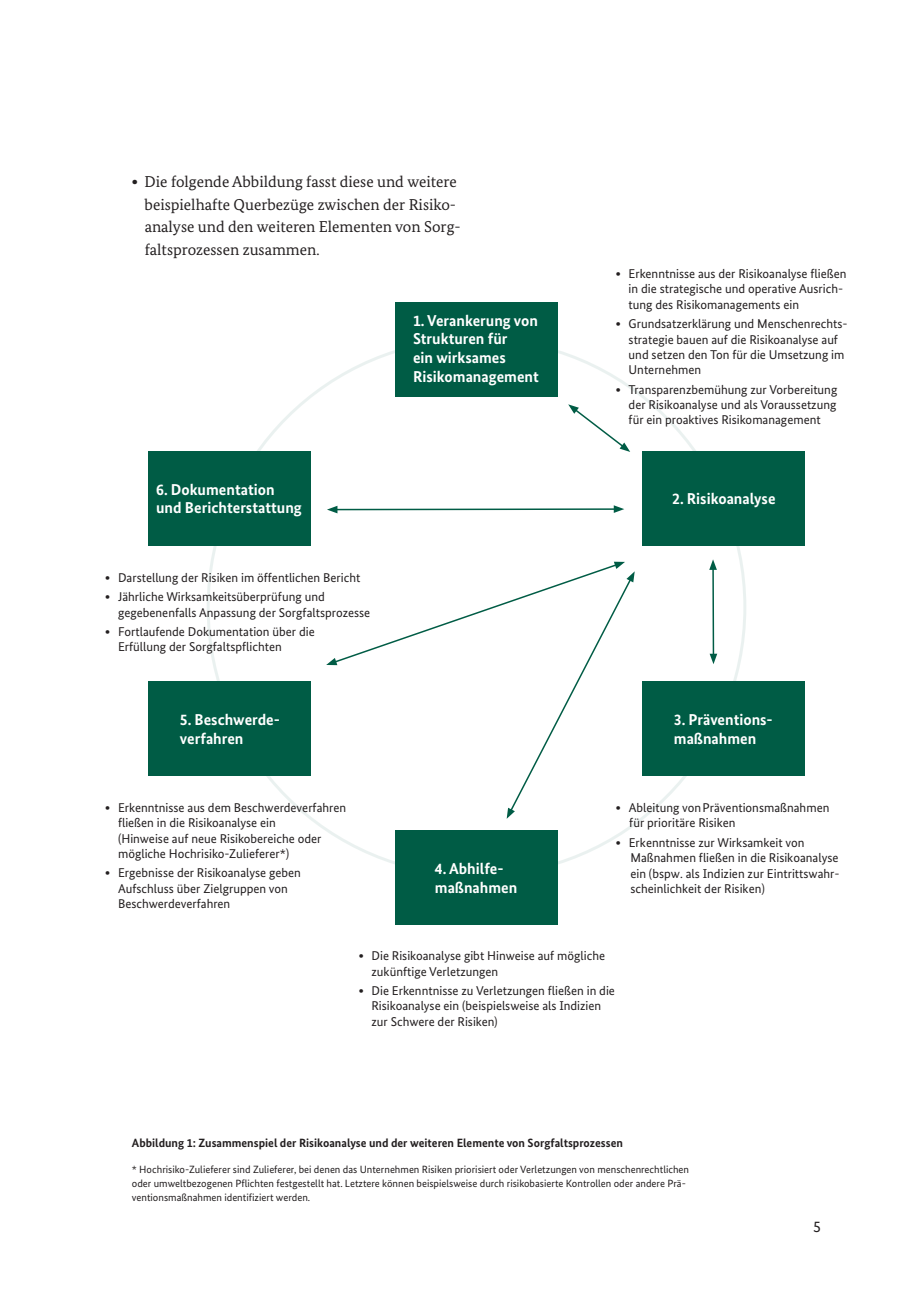
<style>
.page{position:relative;width:919px;height:1289px;background:#fff}
.page>*{position:absolute;margin:0;border:0;box-sizing:border-box;transform-origin:0 0}
.t1{font:700 15.75px/18.9px "Bundes Sans";color:#fff}
.t2{font:15.75px/22.5px "Bundes Serif";color:#231f20}
.t3{font:15.75px "Bundes Sans";color:#231f20}
.t4{font:12.75px/15.3px "Bundes Sans";color:#231f20}
.t5{font:700 12px "Bundes Sans";color:#231f20}
.t6{font:10.5px/14.2px "Bundes Sans";color:#231f20}
.s1{font-family:"Bundes Sans";font-weight:700}
.s2{font-weight:700}
</style>
<div class="page">
<div style="left:395px;top:302px;width:162px;height:94px;background:#005c45"></div>
<div style="left:395px;top:830px;width:162px;height:94px;background:#005c45"></div>
<div style="left:148px;top:681px;width:162px;height:94px;background:#005c45"></div>
<div style="left:642px;top:681px;width:163px;height:94px;background:#005c45"></div>
<div style="left:148px;top:451px;width:162px;height:94px;background:#005c45"></div>
<div style="left:642px;top:451px;width:163px;height:94px;background:#005c45"></div>
<svg style="left:326px;top:561px;width:308px;height:257px"></svg>
<svg style="left:327px;top:505px;width:297px;height:8px"></svg>
<hr style="left:712px;top:567px;width:2px;height:89px;background:#005c45">
<svg style="left:709px;top:559px;width:7px;height:11px"></svg>
<svg style="left:709px;top:653px;width:8px;height:11px"></svg>
<svg style="left:568px;top:404px;width:62px;height:48px"></svg>
<p class="t2" style="left:145px;top:170px;width:317px;text-indent:-13px"><span class="s1">•</span> Die folgende Abbildung fasst diese und weitere beispielhafte Querbezüge zwischen der Risiko&shy;analyse und den weiteren Elementen von Sorg&shy;faltsprozessen zusammen.</p>
<p class="t1" style="left:156px;top:479px;width:147px">6. Dokumentation und Berichterstattung</p>
<p class="t4" style="left:105px;top:569px;width:257px"><span class="s2">•</span> Darstellung der Risiken im öffentlichen Bericht</p>
<p class="t4" style="left:118px;top:589px;width:254px;text-indent:-13px"><span class="s2">•</span> Jährliche Wirksamkeitsüberprüfung und gegebenenfalls Anpassung der Sorgfaltsprozesse</p>
<p class="t4" style="left:118px;top:624px;width:198px;text-indent:-13px"><span class="s2">•</span> Fortlaufende Dokumentation über die<br>Erfüllung der Sorgfaltspflichten</p>
<p class="t1" style="left:180px;top:709px;width:101px">5. Beschwerde&shy;verfahren</p>
<p class="t4" style="left:118px;top:799px;width:230px;text-indent:-13px"><span class="s2">•</span> Erkenntnisse aus dem Beschwerdeverfahren fließen in die Risikoanalyse ein<br>(Hinweise auf neue Risikobereiche oder mögliche Hochrisiko-Zulieferer*)</p>
<p class="t4" style="left:118px;top:865px;width:184px;text-indent:-13px"><span class="s2">•</span> Ergebnisse der Risikoanalyse geben<br>Aufschluss über Zielgruppen von<br>Beschwerdeverfahren</p>
<p class="t1" style="left:413px;top:310px;width:127px">1. Verankerung von<br>Strukturen für<br>ein wirksames<br>Risikomanagement</p>
<p class="t1" style="left:435px;top:858px;width:84px">4. Abhilfe&shy;maßnahmen</p>
<p class="t4" style="left:628px;top:266px;width:219px;text-indent:-13px"><span class="s2">•</span> Erkenntnisse aus der Risikoanalyse fließen in die strategische und operative Ausrich&shy;tung des Risikomanagements ein</p>
<p class="t4" style="left:628px;top:316px;width:220px;text-indent:-13px"><span class="s2">•</span> Grundsatzerklärung und Menschenrechts&shy;strategie bauen auf die Risikoanalyse auf und setzen den Ton für die Umsetzung im Unternehmen</p>
<p class="t4" style="left:628px;top:381px;width:210px;text-align:justify;text-indent:-13px"><span class="s2">•</span> Transparenzbemühung zur Vorbereitung der Risikoanalyse und als Voraussetzung für ein proaktives Risikomanagement</p>
<p class="t1" style="left:672px;top:489px;width:105px">2. Risikoanalyse</p>
<p class="t1" style="left:673px;top:709px;width:100px">3. Präventions&shy;maßnahmen</p>
<p class="t4" style="left:629px;top:799px;width:202px;text-indent:-13px"><span class="s2">•</span> Ableitung von Präventionsmaßnahmen für prioritäre Risiken</p>
<p class="t4" style="left:630px;top:834px;width:211px;text-indent:-14px"><span class="s2">•</span> Erkenntnisse zur Wirksamkeit von Maßnahmen fließen in die Risikoanalyse ein (bspw. als Indizien zur Eintrittswahr&shy;scheinlichkeit der Risiken)</p>
<p class="t4" style="left:371px;top:948px;width:235px;text-indent:-13px"><span class="s2">•</span> Die Risikoanalyse gibt Hinweise auf mögliche zukünftige Verletzungen</p>
<p class="t4" style="left:371px;top:982px;width:245px;text-indent:-13px"><span class="s2">•</span> Die Erkenntnisse zu Verletzungen fließen in die<br>Risikoanalyse ein (beispielsweise als Indizien zur Schwere der Risiken)</p>
<p class="t5" style="left:132px;top:1135px;width:492px">Abbildung 1: Zusammenspiel der Risikoanalyse und der weiteren Elemente von Sorgfaltsprozessen</p>
<p class="t6" style="left:132px;top:1161px;width:558px">* Hochrisiko-Zulieferer sind Zulieferer, bei denen das Unternehmen Risiken priorisiert oder Verletzungen von menschenrechtlichen oder umweltbezogenen Pflichten festgestellt hat. Letztere können beispielsweise durch risikobasierte Kontrollen oder andere Prä&shy;ventionsmaßnahmen identifiziert werden.</p>
<p class="t3" style="left:813px;top:1216px;width:9px">5</p>
</div>
